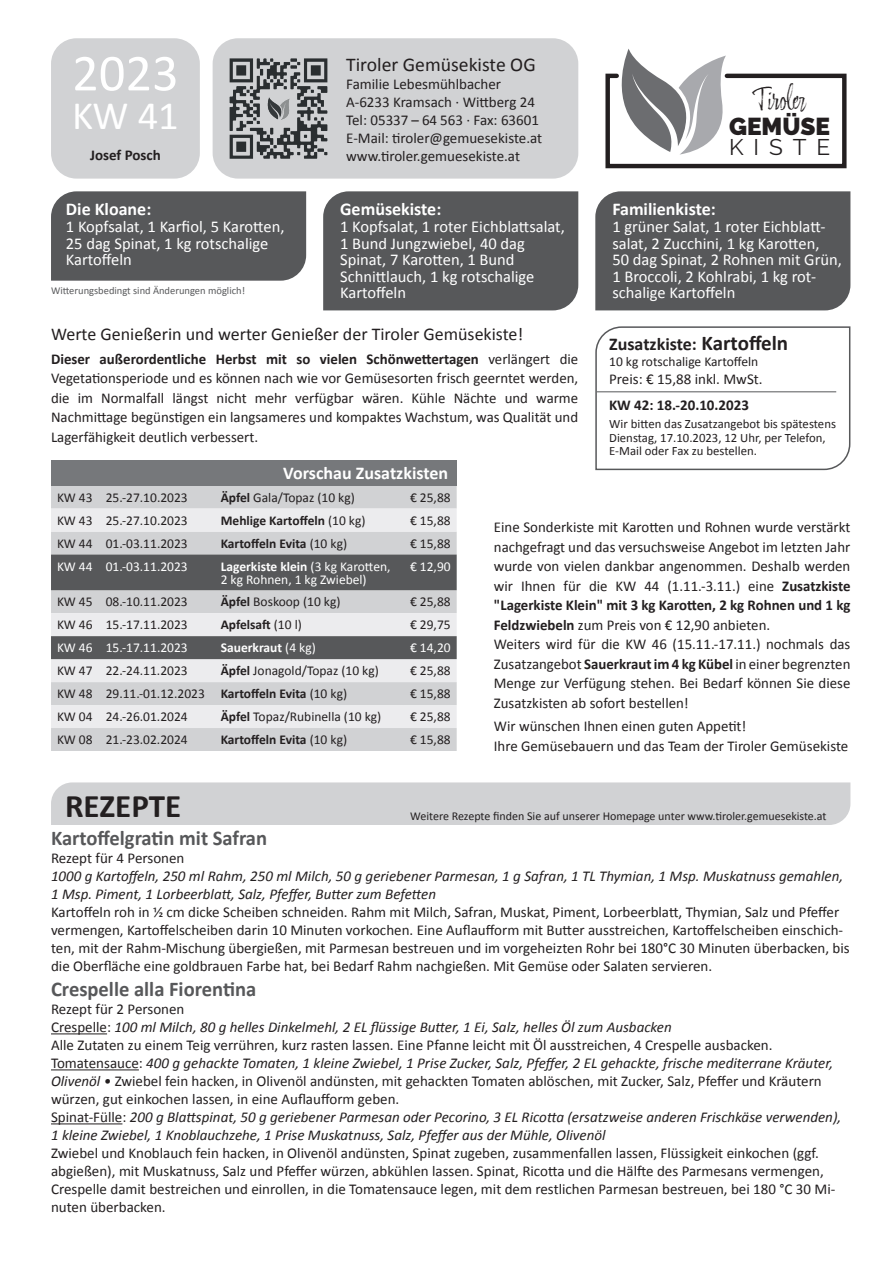
<style>
.page{position:relative;width:893px;height:1263px;background:#fff}
.page>*{position:absolute;margin:0;border:0;box-sizing:border-box;transform-origin:0 0}
.t1{font:52.5px "Calibri";color:#fff}
.t2{font:40.5px "Calibri";color:#fff}
.t3{font:700 33px "Calibri";color:#231f20}
.t4{font:27.3px "Adore You";color:#231f20}
.t5{font:900 24.3px "Raleway";color:#231f20}
.t6{font:22.65px "Raleway";letter-spacing:.44em;color:#231f20}
.t7{font:700 21px "Calibri";color:#57585a}
.t8{font:19.5px "Calibri";color:#231f20}
.t9{font:700 18px "Calibri";color:#fff}
.t10{font:18px "Calibri";color:#231f20}
.t11{font:700 18px "Calibri";color:#231f20}
.t12{font:16.5px/16.5px "Calibri";color:#fff}
.t13{font:15px/19.5px "Calibri";color:#231f20}
.t14{font:italic 15px/18px "Calibri";color:#231f20}
.t15{font:700 15px "Calibri";color:#231f20}
.t16{font:13.5px "Calibri";color:#231f20}
.t17{font:13.5px/13.5px "Calibri";color:#fff}
.t18{font:700 13.5px "Calibri";color:#231f20}
.t19{font:700 13.5px "Calibri";color:#fff}
.t20{font:12.75px/13.5px "Calibri";color:#231f20}
.t21{font:12px "Calibri";color:#231f20}
.t22{font:10.5px "Calibri";color:#57585a}
.s1{font-weight:700}
.s2{font-size:21px}
.s3{font-weight:400}
.s4{font-style:normal}
</style>
<div class="page">
<svg style="left:605px;top:49px;width:242px;height:120px"></svg>
<div style="left:213px;top:38px;width:365px;height:141px;background:#d1d2d4;border-radius:26px"></div>
<div style="left:51px;top:38px;width:149px;height:141px;background:#d1d2d4;border-radius:26px"></div>
<img style="left:229px;top:58px;width:99px;height:101px">
<div style="left:323px;top:191px;width:255px;height:119px;background:#57585a"></div>
<div style="left:595px;top:191px;width:255px;height:119px;background:#57585a"></div>
<div style="left:51px;top:191px;width:255px;height:90px;background:#57585a"></div>
<div style="left:51px;top:782px;width:799px;height:43px;background:#d1d2d4"></div>
<hr style="left:51px;top:1033px;width:56px;height:1px;background:#231f20">
<hr style="left:51px;top:1069px;width:88px;height:1px;background:#231f20">
<hr style="left:51px;top:1123px;width:71px;height:1px;background:#231f20">
<div style="left:51px;top:486px;width:406px;height:265px;background:#d1d2d4"></div>
<svg style="left:51px;top:509px;width:406px;height:219px;background:#e1e1e3"></svg>
<svg style="left:51px;top:554px;width:406px;height:105px;background:#939395"></svg>
<div style="left:51px;top:460px;width:406px;height:26px;background:#76787b"></div>
<svg style="left:595px;top:326px;width:256px;height:145px"></svg>
<hr style="left:597px;top:391px;width:239px;height:1px;background:#57585a">
<h1 class="t1" style="left:72px;top:40px;width:108px">2023</h1>
<h2 class="t2" style="left:72px;top:90px;width:108px">KW 41</h2>
<p class="t15" style="left:90px;top:146px;width:72px">Josef Posch</p>
<p class="t9" style="left:66px;top:198px;width:87px">Die Kloane:</p>
<p class="t12" style="left:66px;top:218px;width:220px">1 Kopfsalat, 1 Karfiol, 5 Karotten,<br>25 dag Spinat, 1 kg rotschalige<br>Kartoffeln</p>
<p class="t22" style="left:51px;top:284px;width:196px">Witterungsbedingt sind Änderungen möglich!</p>
<h3 class="t8" style="left:346px;top:52px;width:191px">Tiroler Gemüsekiste OG</h3>
<p class="t13" style="left:346px;top:75px;width:198px;line-height:18px">Familie Lebesmühlbacher<br>A-6233 Kramsach · Wittberg 24<br>Tel: 05337 – 64 563 · Fax: 63601<br>E-Mail: tiroler@gemuesekiste.at www.tiroler.gemuesekiste.at</p>
<p class="t9" style="left:340px;top:198px;width:103px">Gemüsekiste:</p>
<p class="t12" style="left:340px;top:218px;width:226px">1 Kopfsalat, 1 roter Eichblattsalat,<br>1 Bund Jungzwiebel, 40 dag<br>Spinat, 7 Karotten, 1 Bund<br>Schnittlauch, 1 kg rotschalige<br>Kartoffeln</p>
<p class="t10" style="left:51px;top:322px;width:474px">Werte Genießerin und werter Genießer der Tiroler Gemüsekiste!</p>
<p class="t13" style="left:51px;top:349px;width:529px;text-align:justify"><span class="s1">Dieser außerordentliche Herbst mit so vielen Schönwettertagen</span> verlängert die Vegetationsperiode und es können nach wie vor Gemüsesorten frisch geerntet werden, die im Normalfall längst nicht mehr verfügbar wären. Kühle Nächte und warme Nachmittage begünstigen ein langsameres und kompaktes Wachstum, was Qualität und Lagerfähigkeit deutlich verbessert.</p>
<p class="t9" style="left:283px;top:462px;width:166px">Vorschau Zusatzkisten</p>
<h3 class="t4" style="left:753px;top:84px;width:55px">Tiroler</h3>
<h3 class="t5" style="left:729px;top:113px;width:103px">GEMÜSE</h3>
<h3 class="t6" style="left:729px;top:134px;width:103px">KISTE</h3>
<p class="t9" style="left:612px;top:198px;width:105px">Familienkiste:</p>
<p class="t12" style="left:612px;top:218px;width:231px">1 grüner Salat, 1 roter Eichblatt&shy;salat, 2 Zucchini, 1 kg Karotten,<br>50 dag Spinat, 2 Rohnen mit Grün,<br>1 Broccoli, 2 Kohlrabi, 1 kg rot&shy;schalige Kartoffeln</p>
<p class="t11" style="left:609px;top:333px;width:181px">Zusatzkiste: <span class="s2">Kartoffeln</span></p>
<p class="t16" style="left:609px;top:353px;width:151px">10 kg rotschalige Kartoffeln</p>
<p class="t13" style="left:609px;top:369px;width:155px">Preis: € 15,88 inkl. MwSt.</p>
<p class="t15" style="left:609px;top:396px;width:141px">KW 42: 18.-20.10.2023</p>
<p class="t20" style="left:609px;top:417px;width:228px">Wir bitten das Zusatzangebot bis spätestens<br>Dienstag, 17.10.2023, 12 Uhr, per Telefon,<br>E-Mail oder Fax zu bestellen.</p>
<p class="t16" style="left:57px;top:489px;width:132px">KW 43 25.-27.10.2023</p>
<p class="t16" style="left:221px;top:489px;width:136px"><span class="s1">Äpfel</span> Gala/Topaz (10 kg)</p>
<p class="t16" style="left:410px;top:489px;width:42px">€ 25,88</p>
<p class="t16" style="left:57px;top:512px;width:132px">KW 43 25.-27.10.2023</p>
<p class="t18" style="left:221px;top:512px;width:146px">Mehlige Kartoffeln <span class="s3">(10 kg)</span></p>
<p class="t16" style="left:410px;top:512px;width:42px">€ 15,88</p>
<p class="t16" style="left:57px;top:535px;width:132px">KW 44 01.-03.11.2023</p>
<p class="t18" style="left:221px;top:535px;width:128px">Kartoffeln Evita <span class="s3">(10 kg)</span></p>
<p class="t16" style="left:410px;top:535px;width:42px">€ 15,88</p>
<p class="t17" style="left:57px;top:559px;width:132px">KW 44 01.-03.11.2023</p>
<p class="t17" style="left:221px;top:559px;width:171px"><span class="s1">Lagerkiste klein</span> (3 kg Karotten,<br>2 kg Rohnen, 1 kg Zwiebel)</p>
<p class="t17" style="left:410px;top:559px;width:42px">€ 12,90</p>
<p class="t16" style="left:57px;top:593px;width:132px">KW 45 08.-10.11.2023</p>
<p class="t16" style="left:221px;top:593px;width:121px"><span class="s1">Äpfel</span> Boskoop (10 kg)</p>
<p class="t16" style="left:410px;top:593px;width:42px">€ 25,88</p>
<p class="t16" style="left:57px;top:616px;width:132px">KW 46 15.-17.11.2023</p>
<p class="t18" style="left:221px;top:616px;width:83px">Apfelsaft <span class="s3">(10 l)</span></p>
<p class="t16" style="left:410px;top:616px;width:42px">€ 29,75</p>
<p class="t17" style="left:57px;top:641px;width:132px">KW 46 15.-17.11.2023</p>
<p class="t19" style="left:221px;top:639px;width:97px">Sauerkraut <span class="s3">(4 kg)</span></p>
<p class="t17" style="left:410px;top:641px;width:42px">€ 14,20</p>
<p class="t16" style="left:57px;top:662px;width:132px">KW 47 22.-24.11.2023</p>
<p class="t16" style="left:221px;top:662px;width:160px"><span class="s1">Äpfel</span> Jonagold/Topaz (10 kg)</p>
<p class="t16" style="left:410px;top:662px;width:42px">€ 25,88</p>
<p class="t16" style="left:57px;top:685px;width:292px">KW 48 29.11.-01.12.2023 <span class="s1">Kartoffeln Evita</span> (10 kg)</p>
<p class="t16" style="left:410px;top:685px;width:42px">€ 15,88</p>
<p class="t16" style="left:57px;top:708px;width:132px">KW 04 24.-26.01.2024</p>
<p class="t16" style="left:221px;top:708px;width:162px"><span class="s1">Äpfel</span> Topaz/Rubinella (10 kg)</p>
<p class="t16" style="left:410px;top:708px;width:42px">€ 25,88</p>
<p class="t16" style="left:57px;top:731px;width:132px">KW 08 21.-23.02.2024</p>
<p class="t18" style="left:221px;top:731px;width:128px">Kartoffeln Evita <span class="s3">(10 kg)</span></p>
<p class="t16" style="left:410px;top:731px;width:42px">€ 15,88</p>
<p class="t13" style="left:494px;top:517px;width:358px">Eine Sonderkiste mit Karotten und Rohnen wurde verstärkt nachgefragt und das versuchsweise Angebot im letzten Jahr wurde von vielen dankbar angenommen. Deshalb werden wir Ihnen für die KW 44 (1.11.-3.11.) eine <span class="s1">Zusatzkiste "Lagerkiste Klein" mit 3 kg Karotten, 2 kg Rohnen und 1 kg Feldzwiebeln</span> zum Preis von € 12,90 anbieten.<br>Weiters wird für die KW 46 (15.11.-17.11.) nochmals das Zusatzangebot <span class="s1">Sauerkraut im 4 kg Kübel</span> in einer begrenzten Menge zur Verfügung stehen. Bei Bedarf können Sie diese Zusatzkisten ab sofort bestellen!</p>
<p class="t13" style="left:494px;top:717px;width:356px">Wir wünschen Ihnen einen guten Appetit!<br>Ihre Gemüsebauern und das Team der Tiroler Gemüsekiste</p>
<h3 class="t3" style="left:65px;top:785px;width:118px">REZEPTE</h3>
<p class="t21" style="left:410px;top:808px;width:418px">Weitere Rezepte finden Sie auf unserer Homepage unter www.tiroler.gemuesekiste.at</p>
<h3 class="t7" style="left:51px;top:824px;width:218px">Kartoffelgratin mit Safran</h3>
<p class="t13" style="left:51px;top:848px;width:135px">Rezept für 4 Personen</p>
<p class="t14" style="left:51px;top:866px;width:794px">1000 g Kartoffeln, 250 ml Rahm, 250 ml Milch, 50 g geriebener Parmesan, 1 g Safran, 1 TL Thymian, 1 Msp. Muskatnuss gemahlen,<br>1 Msp. Piment, 1 Lorbeerblatt, Salz, Pfeffer, Butter zum Befetten</p>
<p class="t13" style="left:51px;top:903px;width:800px;line-height:18px">Kartoffeln roh in 1/2 cm dicke Scheiben schneiden. Rahm mit Milch, Safran, Muskat, Piment, Lorbeerblatt, Thymian, Salz und Pfeffer vermengen, Kartoffelscheiben darin 10 Minuten vorkochen. Eine Auflaufform mit Butter ausstreichen, Kartoffelscheiben einschich&shy;ten, mit der Rahm-Mischung übergießen, mit Parmesan bestreuen und im vorgeheizten Rohr bei 180°C 30 Minuten überbacken, bis die Oberfläche eine goldbrauen Farbe hat, bei Bedarf Rahm nachgießen. Mit Gemüse oder Salaten servieren.</p>
<h3 class="t7" style="left:51px;top:976px;width:207px">Crespelle alla Fiorentina</h3>
<p class="t14" style="left:51px;top:1000px;width:792px"><span class="s4">Rezept für 2 Personen<br>Crespelle:</span> 100 ml Milch, 80 g helles Dinkelmehl, 2 EL flüssige Butter, 1 Ei, Salz, helles Öl zum Ausbacken<br><span class="s4">Alle Zutaten zu einem Teig verrühren, kurz rasten lassen. Eine Pfanne leicht mit Öl ausstreichen, 4 Crespelle ausbacken.<br>Tomatensauce:</span> 400 g gehackte Tomaten, 1 kleine Zwiebel, 1 Prise Zucker, Salz, Pfeffer, 2 EL gehackte, frische mediterrane Kräuter, Olivenöl • <span class="s4">Zwiebel fein hacken, in Olivenöl andünsten, mit gehackten Tomaten ablöschen, mit Zucker, Salz, Pfeffer und Kräutern würzen, gut einkochen lassen, in eine Auflaufform geben.<br>Spinat-Fülle:</span> 200 g Blattspinat, 50 g geriebener Parmesan oder Pecorino, 3 EL Ricotta (ersatzweise anderen Frischkäse verwenden), 1 kleine Zwiebel, 1 Knoblauchzehe, 1 Prise Muskatnuss, Salz, Pfeffer aus der Mühle, Olivenöl</p>
<p class="t13" style="left:51px;top:1144px;width:786px;line-height:18px">Zwiebel und Knoblauch fein hacken, in Olivenöl andünsten, Spinat zugeben, zusammenfallen lassen, Flüssigkeit einkochen (ggf. abgießen), mit Muskatnuss, Salz und Pfeffer würzen, abkühlen lassen. Spinat, Ricotta und die Hälfte des Parmesans vermengen, Crespelle damit bestreichen und einrollen, in die Tomatensauce legen, mit dem restlichen Parmesan bestreuen, bei 180 °C 30 Mi&shy;nuten überbacken.</p>
</div>
